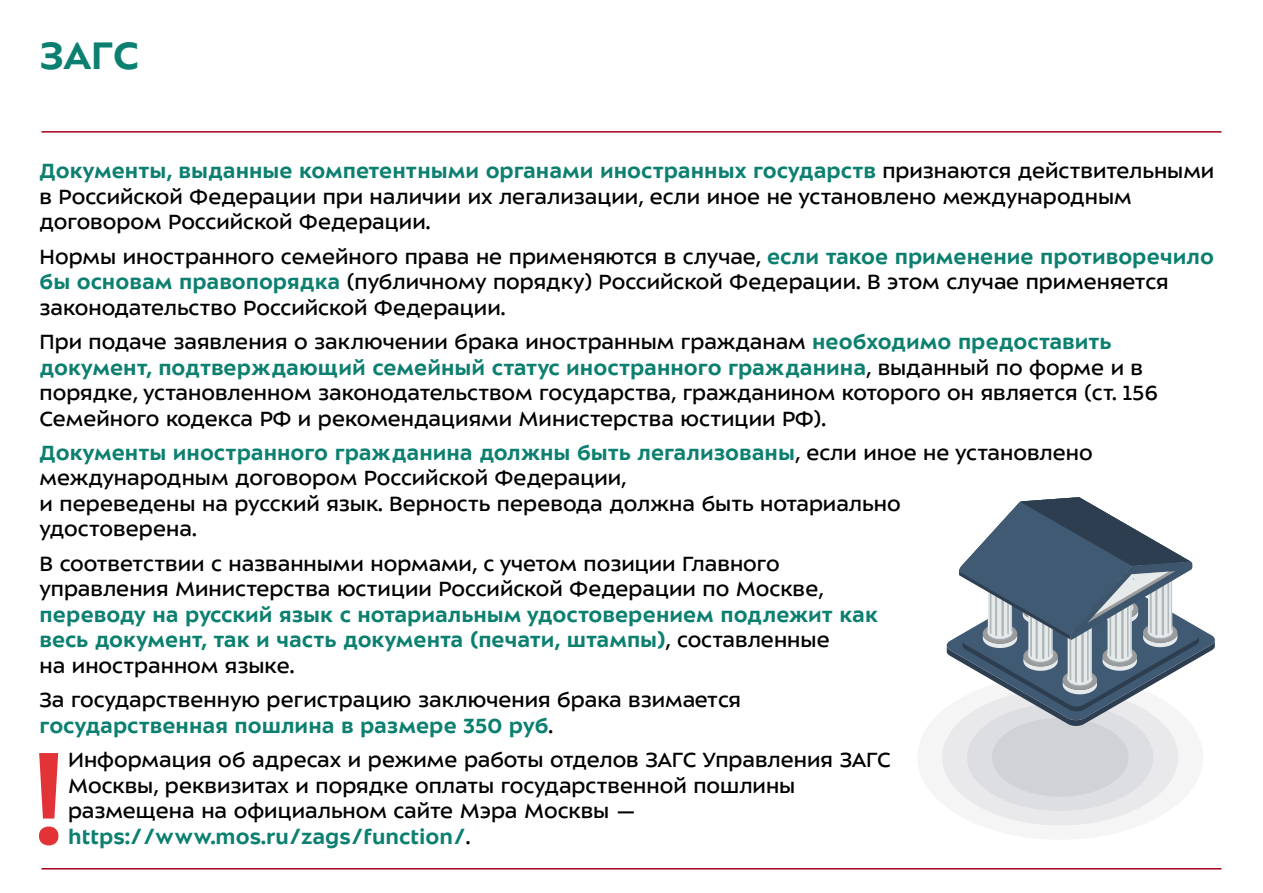
<style>
.page{position:relative;width:1263px;height:893px;background:#fff}
.page>*{position:absolute;margin:0;border:0;box-sizing:border-box;transform-origin:0 0}
.t1{font:700 42px "ALS Sector";color:#0c8070}
.t2{font:22.5px/25.5px "ALS Sector";color:#000}
.t3{font:700 22.5px/25.5px "ALS Sector";color:#0c8070}
.s1{font-weight:700;color:#0c8070}
.s2{font-weight:400;color:#000}
</style>
<div class="page">
<svg style="left:942px;top:497px;width:273px;height:329px"></svg>
<svg style="left:39px;top:753px;width:19px;height:92px"></svg>
<hr style="left:42px;top:131px;width:1179px;height:2px;background:#a60220">
<hr style="left:42px;top:868px;width:1179px;height:1px;background:#a60220">
<h1 class="t1" style="left:40px;top:34px;width:100px">ЗАГС</h1>
<p class="t2" style="left:40px;top:158px;width:1176px"><span class="s1">Документы, выданные компетентными органами иностранных государств</span> признаются действительными в Российской Федерации при наличии их легализации, если иное не установлено международным договором Российской Федерации.</p>
<p class="t2" style="left:40px;top:244px;width:1176px">Нормы иностранного семейного права не применяются в случае, <span class="s1">если такое применение противоречило бы основам правопорядка</span> (публичному порядку) Российской Федерации. В этом случае применяется законодательство Российской Федерации.</p>
<p class="t2" style="left:40px;top:329px;width:1120px">При подаче заявления о заключении брака иностранным гражданам <span class="s1">необходимо предоставить документ, подтверждающий семейный статус иностранного гражданина</span>, выданный по форме и в порядке, установленном законодательством государства, гражданином которого он является (ст. 156<br>Семейного кодекса РФ и рекомендациями Министерства юстиции РФ).</p>
<p class="t2" style="left:40px;top:440px;width:1055px"><span class="s1">Документы иностранного гражданина должны быть легализованы</span>, если иное не установлено международным договором Российской Федерации,<br>и переведены на русский язык. Верность перевода должна быть нотариально<br>удостоверена.</p>
<p class="t2" style="left:40px;top:551px;width:785px">В соответствии с названными нормами, с учетом позиции Главного управления Министерства юстиции Российской Федерации по Москве,</p>
<p class="t3" style="left:40px;top:602px;width:840px">переводу на русский язык с нотариальным удостоверением подлежит как весь документ, так и часть документа (печати, штампы)<span class="s2">, составленные<br>на иностранном языке.</span></p>
<p class="t2" style="left:40px;top:687px;width:703px">За государственную регистрацию заключения брака взимается <span class="s1">государственная пошлина в размере 350 руб</span>.</p>
<p class="t2" style="left:68px;top:747px;width:824px">Информация об адресах и режиме работы отделов ЗАГС Управления ЗАГС Москвы, реквизитах и порядке оплаты государственной пошлины размещена на официальном сайте Мэра Москвы — <span class="s1">https://www.mos.ru/zags/function/</span>.</p>
</div>
